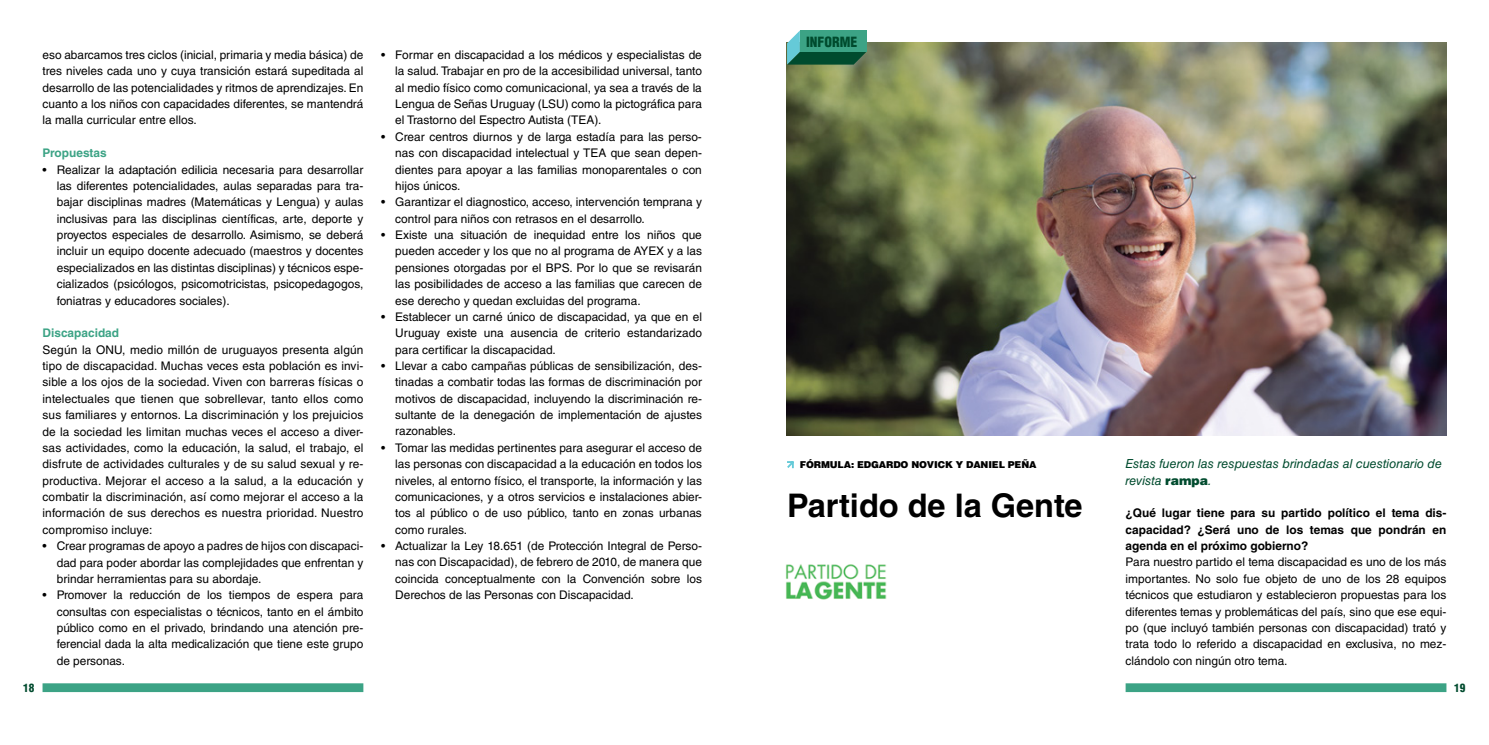
<style>
.page{position:relative;width:1489px;height:745px;background:#fff}
.page>*{position:absolute;margin:0;border:0;box-sizing:border-box;transform-origin:0 0}
.t1{font:700 32.5px "Helvetica LT Std";color:#000}
.t2{font:900 condensed 13.75px "Helvetica LT Std";color:#004b2e}
.t3{font:italic 12.5px/16.4px "Helvetica LT Std";color:#004b2e}
.t4{font:11.88px/16.4px "Helvetica LT Std";color:#000;text-align:justify}
.t5{font:700 11.88px/16.4px "Helvetica LT Std";color:#000;text-align:justify}
.t6{font:700 11.88px "Helvetica LT Std";color:#3ca385}
.t7{font:900 condensed 11.25px "Helvetica LT Std";color:#004b2e}
.t8{font:900 9.5px "Helvetica LT Std";letter-spacing:-.015em;color:#000}
.s1{font-weight:900;font-style:normal}
</style>
<div class="page">
<img style="left:786px;top:43px;width:660px;height:392px">
<svg style="left:787px;top:461px;width:7px;height:8px"></svg>
<svg style="left:787px;top:31px;width:79px;height:34px"></svg>
<div style="left:799px;top:30px;width:67px;height:22px;background:#3ca385"></div>
<img style="left:786px;top:564px;width:101px;height:36px">
<div style="left:1125px;top:682px;width:321px;height:9px;background:#3ca385"></div>
<div style="left:43px;top:682px;width:320px;height:9px;background:#3ca385"></div>
<p class="t4" style="left:43px;top:47px;width:322px">eso abarcamos tres ciclos (inicial, primaria y media básica) de tres niveles cada uno y cuya transición estará supeditada al desarrollo de las potencialidades y ritmos de aprendizajes. En cuanto a los niños con capacidades diferentes, se mantendrá la malla curricular entre ellos.</p>
<p class="t6" style="left:43px;top:146px;width:66px">Propuestas</p>
<p class="t4" style="left:57px;top:161px;width:308px;text-indent:-14px">• Realizar la adaptación edilicia necesaria para desarrollar las diferentes potencialidades, aulas separadas para tra&shy;bajar disciplinas madres (Matemáticas y Lengua) y aulas inclusivas para las disciplinas científicas, arte, deporte y proyectos especiales de desarrollo. Asimismo, se deberá incluir un equipo docente adecuado (maestros y docentes especializados en las distintas disciplinas) y técnicos espe&shy;cializados (psicólogos, psicomotricistas, psicopedagogos, foniatras y educadores sociales).</p>
<p class="t6" style="left:43px;top:325px;width:78px">Discapacidad</p>
<p class="t4" style="left:43px;top:341px;width:322px">Según la ONU, medio millón de uruguayos presenta algún tipo de discapacidad. Muchas veces esta población es invi&shy;sible a los ojos de la sociedad. Viven con barreras físicas o intelectuales que tienen que sobrellevar, tanto ellos como sus familiares y entornos. La discriminación y los prejuicios de la sociedad les limitan muchas veces el acceso a diver&shy;sas actividades, como la educación, la salud, el trabajo, el disfrute de actividades culturales y de su salud sexual y re&shy;productiva. Mejorar el acceso a la salud, a la educación y combatir la discriminación, así como mejorar el acceso a la información de sus derechos es nuestra prioridad. Nuestro compromiso incluye:</p>
<p class="t4" style="left:57px;top:537px;width:308px;text-indent:-14px">• Crear programas de apoyo a padres de hijos con discapaci&shy;dad para poder abordar las complejidades que enfrentan y brindar herramientas para su abordaje.</p>
<p class="t4" style="left:57px;top:586px;width:308px;text-indent:-14px">• Promover la reducción de los tiempos de espera para consultas con especialistas o técnicos, tanto en el ámbito público como en el privado, brindando una atención pre&shy;ferencial dada la alta medicalización que tiene este grupo de personas.</p>
<p class="t4" style="left:395px;top:46px;width:308px;text-indent:-14px">• Formar en discapacidad a los médicos y especialistas de la salud. Trabajar en pro de la accesibilidad universal, tanto al medio físico como comunicacional, ya sea a través de la Lengua de Señas Uruguay (LSU) como la pictográfica para el Trastorno del Espectro Autista (TEA).</p>
<p class="t4" style="left:395px;top:128px;width:308px;text-indent:-14px">• Crear centros diurnos y de larga estadía para las perso&shy;nas con discapacidad intelectual y TEA que sean depen&shy;dientes para apoyar a las familias monoparentales o con hijos únicos.</p>
<p class="t4" style="left:395px;top:194px;width:308px;text-indent:-14px">• Garantizar el diagnostico, acceso, intervención temprana y control para niños con retrasos en el desarrollo.</p>
<p class="t4" style="left:395px;top:226px;width:308px;text-indent:-14px">• Existe una situación de inequidad entre los niños que pueden acceder y los que no al programa de AYEX y a las pensiones otorgadas por el BPS. Por lo que se revisarán las posibilidades de acceso a las familias que carecen de ese derecho y quedan excluidas del programa.</p>
<p class="t4" style="left:395px;top:308px;width:308px;text-indent:-14px">• Establecer un carné único de discapacidad, ya que en el Uruguay existe una ausencia de criterio estandarizado para certificar la discapacidad.</p>
<p class="t4" style="left:395px;top:357px;width:308px;text-indent:-14px">• Llevar a cabo campañas públicas de sensibilización, des&shy;tinadas a combatir todas las formas de discriminación por motivos de discapacidad, incluyendo la discriminación re&shy;sultante de la denegación de implementación de ajustes razonables.</p>
<p class="t4" style="left:395px;top:439px;width:308px;text-indent:-14px">• Tomar las medidas pertinentes para asegurar el acceso de las personas con discapacidad a la educación en todos los niveles, al entorno físico, el transporte, la información y las comunicaciones, y a otros servicios e instalaciones abier&shy;tos al público o de uso público, tanto en zonas urbanas como rurales.</p>
<p class="t4" style="left:395px;top:537px;width:308px;text-indent:-14px">• Actualizar la Ley 18.651 (de Protección Integral de Perso&shy;nas con Discapacidad), de febrero de 2010, de manera que coincida conceptualmente con la Convención sobre los Derechos de las Personas con Discapacidad.</p>
<p class="t2" style="left:806px;top:33px;width:53px">INFORME</p>
<p class="t8" style="left:799px;top:458px;width:238px">FÓRMULA: EDGARDO NOVICK Y DANIEL PEÑA</p>
<h1 class="t1" style="left:787px;top:485px;width:297px">Partido de la Gente</h1>
<p class="t3" style="left:1125px;top:455px;width:318px">Estas fueron las respuestas brindadas al cuestionario de revista <span class="s1">rampa</span>.</p>
<p class="t5" style="left:1125px;top:504px;width:322px">¿Qué lugar tiene para su partido político el tema dis&shy;capacidad? ¿Será uno de los temas que pondrán en agenda en el próximo gobierno?</p>
<p class="t4" style="left:1125px;top:553px;width:322px">Para nuestro partido el tema discapacidad es uno de los más importantes. No solo fue objeto de uno de los 28 equipos técnicos que estudiaron y establecieron propuestas para los diferentes temas y problemáticas del país, sino que ese equi&shy;po (que incluyó también personas con discapacidad) trató y trata todo lo referido a discapacidad en exclusiva, no mez&shy;clándolo con ningún otro tema.</p>
<p class="t7" style="left:23px;top:679px;width:13px">18</p>
<p class="t7" style="left:1453px;top:680px;width:13px">19</p>
</div>
